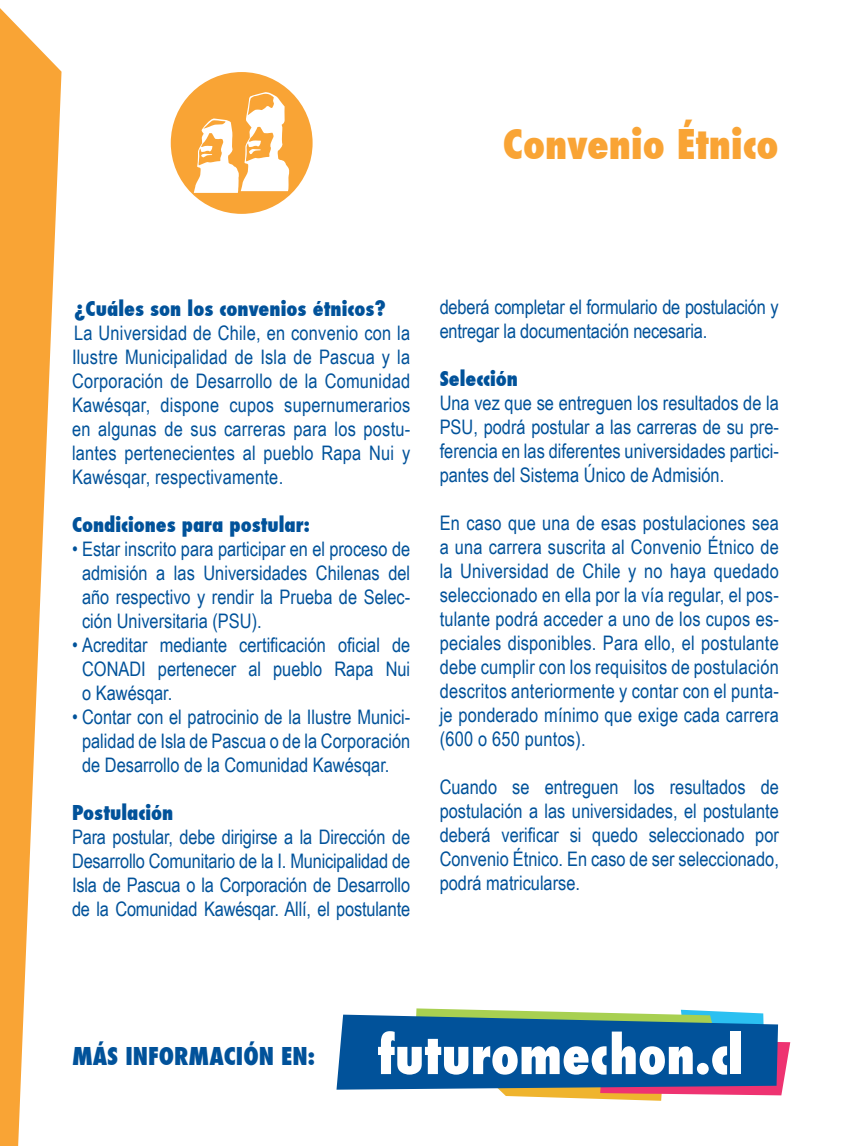
<style>
.page{position:relative;width:851px;height:1146px;background:#fff}
.page>*{position:absolute;margin:0;border:0;box-sizing:border-box;transform-origin:0 0}
.t1{font:800 condensed 40px "Futura";color:#f9a435}
.t2{font:800 condensed 24px "Futura";color:#01529a}
.t3{font:20px/24px "Arial Narrow";color:#01529a;text-align:justify}
.t4{font:800 condensed 20px "Futura";color:#01529a}
.s1{font-size:51.6px;color:#fff}
</style>
<div class="page">
<svg style="left:0;top:8px;width:62px;height:1137px"></svg>
<svg style="left:171px;top:72px;width:141px;height:142px"></svg>
<svg style="left:336px;top:1008px;width:454px;height:92px;background:#3f74a0"></svg>
<p class="t1" style="left:503px;top:117px;width:277px">Convenio Étnico</p>
<p class="t4" style="left:74px;top:294px;width:313px">¿Cuáles son los convenios étnicos?</p>
<p class="t3" style="left:72px;top:320px;width:340px">La Universidad de Chile, en convenio con la Ilustre Municipalidad de Isla de Pascua y la Corporación de Desarrollo de la Comunidad Kawésqar, dispone cupos supernumerarios en algunas de sus carreras para los postu&shy;lantes pertenecientes al pueblo Rapa Nui y Kawésqar, respectivamente.</p>
<p class="t4" style="left:72px;top:510px;width:239px">Condiciones para postular:</p>
<p class="t3" style="left:82px;top:536px;width:330px;text-indent:-10px">• Estar inscrito para participar en el proceso de admisión a las Universidades Chilenas del año respectivo y rendir la Prueba de Selec&shy;ción Universitaria (PSU).</p>
<p class="t3" style="left:82px;top:632px;width:329px;text-indent:-10px">• Acreditar mediante certificación oficial de CONADI pertenecer al pueblo Rapa Nui o Kawésqar.</p>
<p class="t3" style="left:72px;top:704px;width:340px;text-align:center">• Contar con el patrocinio de la Ilustre Munici&shy;palidad de Isla de Pascua o de la Corporación de Desarrollo de la Comunidad Kawésqar.</p>
<p class="t4" style="left:72px;top:798px;width:103px">Postulación</p>
<p class="t3" style="left:72px;top:824px;width:339px">Para postular, debe dirigirse a la Dirección de Desarrollo Comunitario de la I. Municipalidad de Isla de Pascua o la Corporación de Desarrollo de la Comunidad Kawésqar. Allí, el postulante</p>
<p class="t3" style="left:439px;top:294px;width:340px">deberá completar el formulario de postulación y entregar la documentación necesaria.</p>
<p class="t4" style="left:439px;top:364px;width:80px">Selección</p>
<p class="t3" style="left:439px;top:390px;width:341px">Una vez que se entreguen los resultados de la PSU, podrá postular a las carreras de su pre&shy;ferencia en las diferentes universidades partici&shy;pantes del Sistema Único de Admisión.</p>
<p class="t3" style="left:439px;top:510px;width:341px">En caso que una de esas postulaciones sea a una carrera suscrita al Convenio Étnico de la Universidad de Chile y no haya quedado seleccionado en ella por la vía regular, el pos&shy;tulante podrá acceder a uno de los cupos es&shy;peciales disponibles. Para ello, el postulante debe cumplir con los requisitos de postulación descritos anteriormente y contar con el punta&shy;je ponderado mínimo que exige cada carrera (600 o 650 puntos).</p>
<p class="t3" style="left:439px;top:774px;width:341px">Cuando se entreguen los resultados de postulación a las universidades, el postulante deberá verificar si quedo seleccionado por Convenio Étnico. En caso de ser seleccionado, podrá matricularse.</p>
<p class="t2" style="left:72px;top:1039px;width:672px">MÁS INFORMACIÓN EN: <span class="s1">futuromechon.cl</span></p>
</div>
